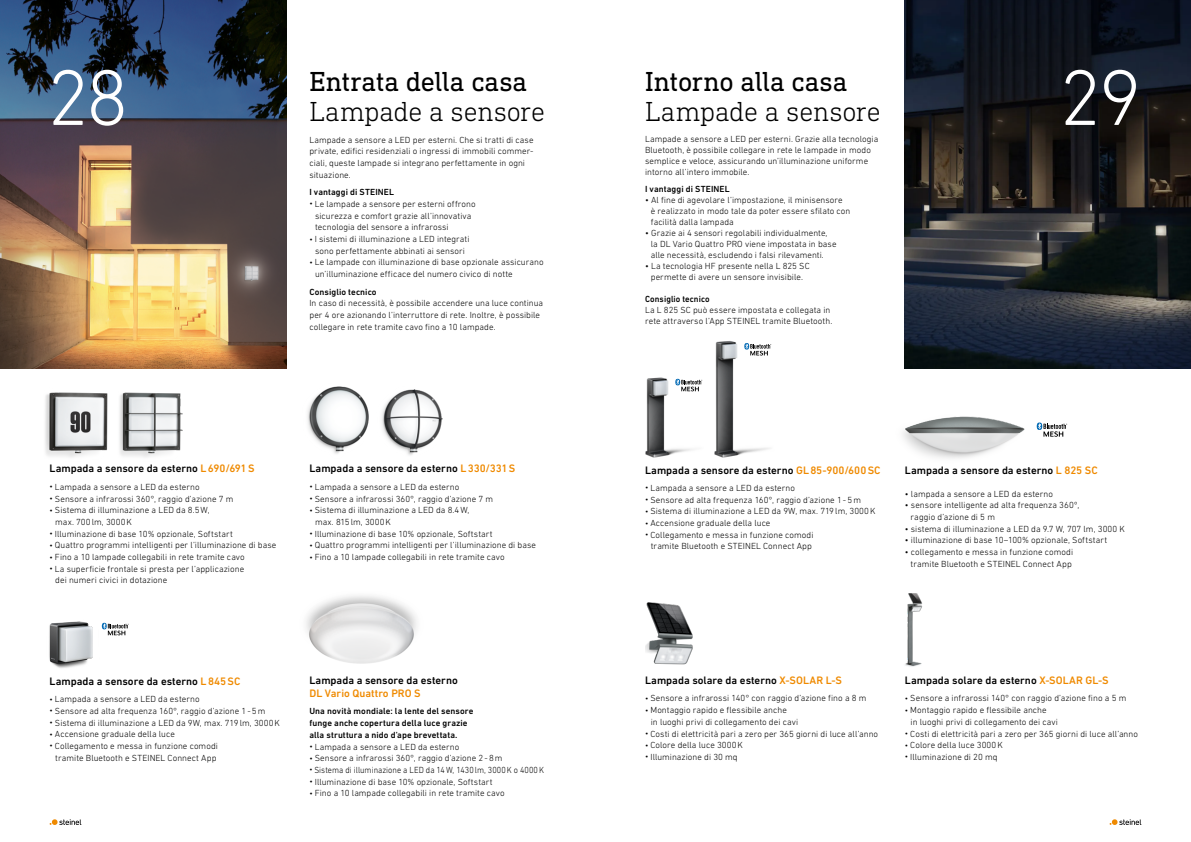
<style>
.page{position:relative;width:1191px;height:842px;background:#fff}
.page>*{position:absolute;margin:0;border:0;box-sizing:border-box;transform-origin:0 0}
.t1{font:300 80px "DIN Next W1 G";color:#fff}
.t2{font:28px "DIN Next Slab Pro";letter-spacing:-.005em;color:#000}
.t3{font:300 28px "DIN Next Slab Pro";letter-spacing:-.01em;color:#000}
.t4{font:500 11px "DIN Next W1 G";color:#000}
.t5{font:500 11px "DIN Next W1 G";color:#ef8a00}
.t6{font:300 9px/11.7px "DIN Next W1 G";letter-spacing:.005em;color:#000}
.t7{font:500 9px/11.7px "DIN Next W1 G";letter-spacing:.01em;color:#000}
.t8{font:300 9px "DIN Next W1 G";letter-spacing:.005em;color:#000;scale:.92 1}
.t9{font:500 9px "DIN Next W1 G";letter-spacing:.01em;color:#000;scale:.96 1}
.s1{font-size:8px}
.s2{color:#ef8a00}
</style>
<div class="page">
<svg style="left:50px;top:819px;width:31px;height:6px"></svg>
<svg style="left:1109px;top:819px;width:32px;height:6px"></svg>
<img style="left:905px;top:0;width:286px;height:369px">
<img style="left:0;top:0;width:286px;height:369px">
<img style="left:306px;top:595px;width:111px;height:69px">
<img style="left:905px;top:593px;width:17px;height:74px">
<img style="left:382px;top:389px;width:61px;height:66px">
<img style="left:307px;top:386px;width:62px;height:68px">
<img style="left:119px;top:392px;width:64px;height:65px">
<img style="left:45px;top:392px;width:63px;height:65px">
<img style="left:49px;top:621px;width:44px;height:47px">
<svg style="left:102px;top:623px;width:27px;height:12px"></svg>
<img style="left:903px;top:416px;width:122px;height:43px">
<svg style="left:1036px;top:422px;width:31px;height:15px"></svg>
<img style="left:645px;top:377px;width:58px;height:81px">
<img style="left:714px;top:341px;width:58px;height:117px">
<svg style="left:675px;top:379px;width:27px;height:12px"></svg>
<svg style="left:744px;top:343px;width:27px;height:13px"></svg>
<img style="left:645px;top:602px;width:48px;height:63px">
<h1 class="t1" style="left:47px;top:52px;width:83px">28</h1>
<h1 class="t1" style="left:1059px;top:52px;width:84px">29</h1>
<h2 class="t2" style="left:309px;top:65px;width:219px">Entrata della casa</h2>
<h2 class="t3" style="left:309px;top:96px;width:237px">Lampade a sensore</h2>
<p class="t6" style="left:309px;top:134px;width:226px">Lampade a sensore a LED per esterni. Che si tratti di case private, edifici residenziali o ingressi di immobili commer&shy;ciali, queste lampade si integrano perfettamente in ogni situazione.</p>
<p class="t7" style="left:309px;top:186px;width:86px">I vantaggi di STEINEL</p>
<p class="t6" style="left:315px;top:198px;width:162px;text-indent:-6px"><span class="s1">•</span> Le lampade a sensore per esterni offrono sicurezza e comfort grazie all’innovativa tecnologia del sensore a infrarossi</p>
<p class="t6" style="left:309px;top:233px;width:162px;text-align:center"><span class="s1">•</span> I sistemi di illuminazione a LED integrati sono perfettamente abbinati ai sensori</p>
<p class="t6" style="left:315px;top:256px;width:230px;text-indent:-6px"><span class="s1">•</span> Le lampade con illuminazione di base opzionale assicurano un’illuminazione efficace del numero civico di notte</p>
<p class="t7" style="left:309px;top:286px;width:69px">Consiglio tecnico</p>
<p class="t6" style="left:309px;top:297px;width:235px">In caso di necessità, è possibile accendere una luce continua per 4 ore azionando l’interruttore di rete. Inoltre, è possibile collegare in rete tramite cavo fino a 10 lampade.</p>
<h2 class="t2" style="left:645px;top:65px;width:204px">Intorno alla casa</h2>
<h2 class="t3" style="left:645px;top:96px;width:237px">Lampade a sensore</h2>
<p class="t6" style="left:645px;top:133px;width:235px;line-height:11px">Lampade a sensore a LED per esterni. Grazie alla tecnologia Bluetooth, è possibile collegare in rete le lampade in modo semplice e veloce, assicurando un’illuminazione uniforme intorno all’intero immobile.</p>
<p class="t7" style="left:645px;top:183px;width:86px">I vantaggi di STEINEL</p>
<p class="t6" style="left:651px;top:194px;width:201px;line-height:11px;text-indent:-6px">• Al fine di agevolare l’impostazione, il minisensore<br>è realizzato in modo tale da poter essere sfilato con facilità dalla lampada</p>
<p class="t6" style="left:651px;top:227px;width:187px;line-height:11px;text-indent:-6px">• Grazie ai 4 sensori regolabili individualmente, la DL Vario Quattro PRO viene impostata in base alle necessità, escludendo i falsi rilevamenti.</p>
<p class="t6" style="left:645px;top:260px;width:166px;line-height:11px;text-align:center">• La tecnologia HF presente nella L 825 SC permette di avere un sensore invisibile.</p>
<p class="t9" style="left:645px;top:293px;width:69px">Consiglio tecnico</p>
<p class="t6" style="left:645px;top:304px;width:189px;line-height:11px">La L 825 SC può essere impostata e collegata in rete attraverso l’App STEINEL tramite Bluetooth.</p>
<p class="t4" style="left:50px;top:462px;width:206px">Lampada a sensore da esterno <span class="s2">L690/691S</span></p>
<p class="t6" style="left:50px;top:481px;width:151px"><span class="s1">•</span> Lampada a sensore a LED da esterno</p>
<p class="t6" style="left:50px;top:492px;width:185px"><span class="s1">•</span> Sensore a infrarossi 360°, raggio d’azione 7 m</p>
<p class="t6" style="left:55px;top:504px;width:156px;text-indent:-6px"><span class="s1">•</span> Sistema di illuminazione a LED da 8.5W, max. 700lm, 3000K</p>
<p class="t6" style="left:50px;top:528px;width:185px"><span class="s1">•</span> Illuminazione di base 10% opzionale, Softstart</p>
<p class="t6" style="left:50px;top:539px;width:228px"><span class="s1">•</span> Quattro programmi intelligenti per l’illuminazione di base</p>
<p class="t6" style="left:50px;top:551px;width:197px"><span class="s1">•</span> Fino a 10 lampade collegabili in rete tramite cavo</p>
<p class="t6" style="left:55px;top:563px;width:190px;text-indent:-6px"><span class="s1">•</span> La superficie frontale si presta per l’applicazione dei numeri civici in dotazione</p>
<p class="t4" style="left:309px;top:462px;width:207px">Lampada a sensore da esterno <span class="s2">L330/331S</span></p>
<p class="t6" style="left:309px;top:481px;width:151px"><span class="s1">•</span> Lampada a sensore a LED da esterno</p>
<p class="t6" style="left:309px;top:492px;width:185px"><span class="s1">•</span> Sensore a infrarossi 360°, raggio d’azione 7 m</p>
<p class="t6" style="left:315px;top:504px;width:156px;text-indent:-6px"><span class="s1">•</span> Sistema di illuminazione a LED da 8.4W, max. 815lm, 3000K</p>
<p class="t6" style="left:309px;top:528px;width:185px"><span class="s1">•</span> Illuminazione di base 10% opzionale, Softstart</p>
<p class="t6" style="left:309px;top:539px;width:228px"><span class="s1">•</span> Quattro programmi intelligenti per l’illuminazione di base</p>
<p class="t6" style="left:309px;top:551px;width:197px"><span class="s1">•</span> Fino a 10 lampade collegabili in rete tramite cavo</p>
<p class="t4" style="left:50px;top:675px;width:192px">Lampada a sensore da esterno <span class="s2">L845SC</span></p>
<p class="t6" style="left:50px;top:693px;width:151px"><span class="s1">•</span> Lampada a sensore a LED da esterno</p>
<p class="t6" style="left:50px;top:705px;width:217px"><span class="s1">•</span> Sensore ad alta frequenza 160°, raggio d’azione 1-5m</p>
<p class="t6" style="left:50px;top:716px;width:232px"><span class="s1">•</span> Sistema di illuminazione a LED da 9W, max. 719lm, 3000K</p>
<p class="t6" style="left:50px;top:728px;width:127px"><span class="s1">•</span> Accensione graduale della luce</p>
<p class="t6" style="left:50px;top:740px;width:170px;text-align:center"><span class="s1">•</span> Collegamento e messa in funzione comodi tramite Bluetooth e STEINEL Connect App</p>
<p class="t4" style="left:309px;top:674px;width:150px">Lampada a sensore da esterno</p>
<p class="t5" style="left:309px;top:687px;width:113px">DL Vario Quattro PRO S</p>
<p class="t7" style="left:309px;top:705px;width:166px">Una novità mondiale: la lente del sensore funge anche copertura della luce grazie alla struttura a nido d’ape brevettata.</p>
<p class="t6" style="left:309px;top:740px;width:151px"><span class="s1">•</span> Lampada a sensore a LED da esterno</p>
<p class="t6" style="left:309px;top:752px;width:195px"><span class="s1">•</span> Sensore a infrarossi 360°, raggio d’azione 2-8m</p>
<p class="t8" style="left:309px;top:765px;width:256px"><span class="s1">•</span> Sistema di illuminazione a LED da 14W, 1430lm, 3000K o 4000K</p>
<p class="t6" style="left:309px;top:776px;width:185px"><span class="s1">•</span> Illuminazione di base 10% opzionale, Softstart</p>
<p class="t6" style="left:309px;top:787px;width:197px"><span class="s1">•</span> Fino a 10 lampade collegabili in rete tramite cavo</p>
<p class="t4" style="left:645px;top:463px;width:237px">Lampada a sensore da esterno <span class="s2">GL85-900/600SC</span></p>
<p class="t6" style="left:645px;top:482px;width:151px"><span class="s1">•</span> Lampada a sensore a LED da esterno</p>
<p class="t6" style="left:645px;top:494px;width:217px"><span class="s1">•</span> Sensore ad alta frequenza 160°, raggio d’azione 1-5m</p>
<p class="t6" style="left:645px;top:505px;width:232px"><span class="s1">•</span> Sistema di illuminazione a LED da 9W, max. 719lm, 3000K</p>
<p class="t6" style="left:645px;top:517px;width:127px"><span class="s1">•</span> Accensione graduale della luce</p>
<p class="t6" style="left:645px;top:529px;width:170px;text-align:center"><span class="s1">•</span> Collegamento e messa in funzione comodi tramite Bluetooth e STEINEL Connect App</p>
<p class="t4" style="left:905px;top:463px;width:194px">Lampada a sensore da esterno <span class="s2">L 825 SC</span></p>
<p class="t6" style="left:905px;top:488px;width:150px">• lampada a sensore a LED da esterno</p>
<p class="t6" style="left:910px;top:499px;width:170px;text-indent:-6px">• sensore intelligente ad alta frequenza 360°, raggio d’azione di 5 m</p>
<p class="t6" style="left:905px;top:523px;width:221px">• sistema di illuminazione a LED da 9.7 W, 707 lm, 3000 K</p>
<p class="t6" style="left:905px;top:534px;width:204px">• illuminazione di base 10–100% opzionale, Softstart</p>
<p class="t6" style="left:905px;top:546px;width:170px;text-align:center">• collegamento e messa in funzione comodi tramite Bluetooth e STEINEL Connect App</p>
<p class="t4" style="left:645px;top:674px;width:198px">Lampada solare da esterno <span class="s2">X-SOLAR L-S</span></p>
<p class="t6" style="left:645px;top:692px;width:223px"><span class="s1">•</span> Sensore a infrarossi 140° con raggio d’azione fino a 8 m</p>
<p class="t6" style="left:651px;top:704px;width:149px;text-indent:-6px"><span class="s1">•</span> Montaggio rapido e flessibile anche<br>in luoghi privi di collegamento dei cavi</p>
<p class="t6" style="left:645px;top:727px;width:235px"><span class="s1">•</span> Costi di elettricità pari a zero per 365 giorni di luce all’anno</p>
<p class="t6" style="left:645px;top:739px;width:99px"><span class="s1">•</span> Colore della luce 3000K</p>
<p class="t6" style="left:645px;top:751px;width:94px"><span class="s1">•</span> Illuminazione di 30 mq</p>
<p class="t4" style="left:905px;top:674px;width:205px">Lampada solare da esterno <span class="s2">X-SOLAR GL-S</span></p>
<p class="t6" style="left:905px;top:692px;width:223px"><span class="s1">•</span> Sensore a infrarossi 140° con raggio d’azione fino a 5 m</p>
<p class="t6" style="left:910px;top:704px;width:149px;text-indent:-6px"><span class="s1">•</span> Montaggio rapido e flessibile anche<br>in luoghi privi di collegamento dei cavi</p>
<p class="t6" style="left:905px;top:727px;width:235px"><span class="s1">•</span> Costi di elettricità pari a zero per 365 giorni di luce all’anno</p>
<p class="t6" style="left:905px;top:739px;width:99px"><span class="s1">•</span> Colore della luce 3000K</p>
<p class="t6" style="left:905px;top:751px;width:94px"><span class="s1">•</span> Illuminazione di 20 mq</p>
</div>
